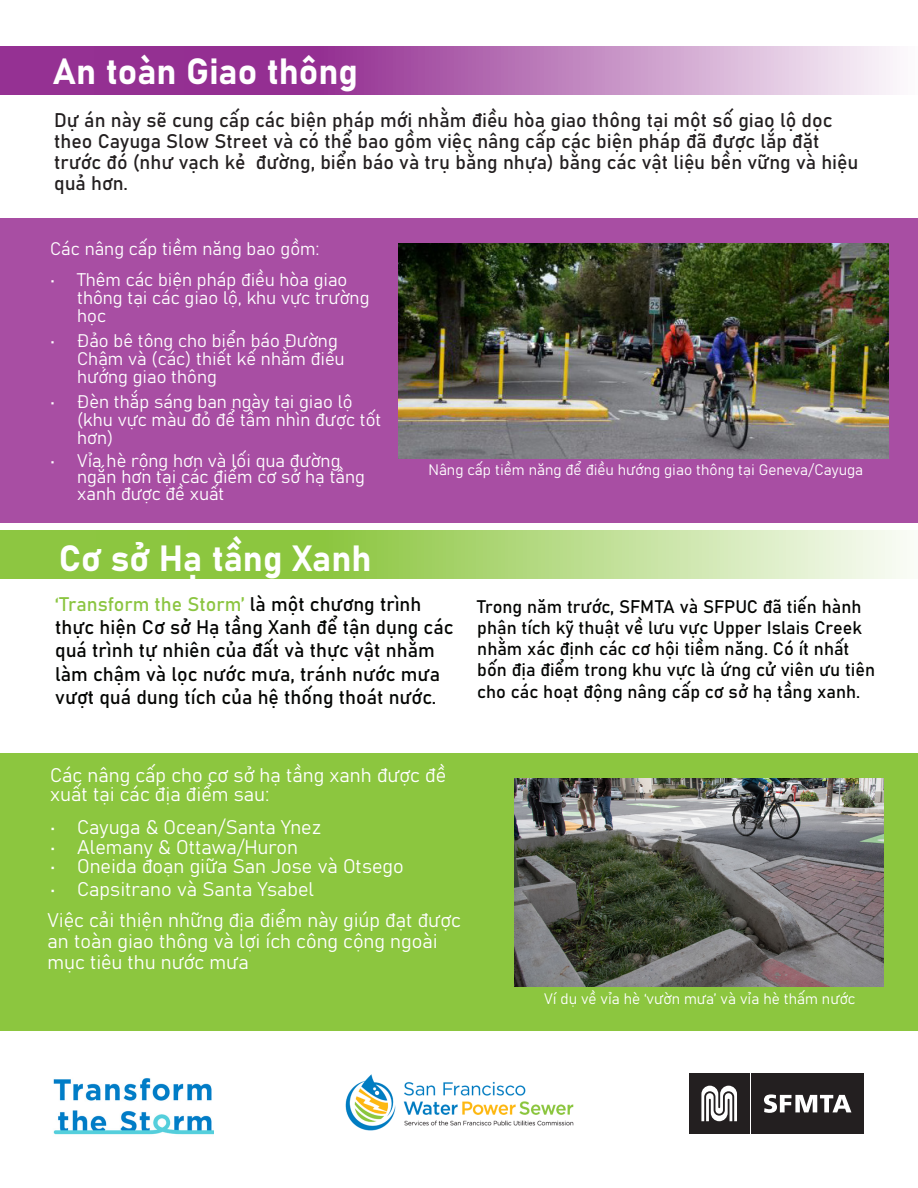
<style>
.page{position:relative;width:918px;height:1188px;background:#fff}
.page>*{position:absolute;margin:0;border:0;box-sizing:border-box;transform-origin:0 0}
.Slow_Street_Heading{font:36px "Bahnschrift";color:#fff}
.t1{font:19.5px/21px "Bahnschrift";color:#fff}
.t2{font:19.5px/21px "Bahnschrift";color:#231f20}
.t3{font:19.5px/23.4px "Bahnschrift";color:#040503}
.t4{font:18px/18px "Bahnschrift";color:#fff}
.t5{font:18px/21.1px "Bahnschrift";color:#040503}
.t6{font:15px "Bahnschrift";color:#fff}
.s1{color:#8bc541}
</style>
<div class="page">
<div style="left:0;top:753px;width:918px;height:277px;background:#8cc63f"></div>
<div style="left:0;top:218px;width:918px;height:305px;background:#a84ea3"></div>
<svg style="left:0;top:46px;width:893px;height:49px;background:#b46eb3"></svg>
<svg style="left:0;top:531px;width:907px;height:48px;background:#aed779"></svg>
<img style="left:514px;top:778px;width:370px;height:208px">
<img style="left:398px;top:244px;width:491px;height:215px">
<div style="left:689px;top:1073px;width:61px;height:61px;background:#231f20"></div>
<svg style="left:701px;top:1086px;width:36px;height:35px"></svg>
<div style="left:751px;top:1073px;width:113px;height:61px;background:#231f20"></div>
<svg style="left:764px;top:1094px;width:87px;height:19px"></svg>
<img style="left:345px;top:1074px;width:229px;height:57px">
<img style="left:53px;top:1078px;width:161px;height:57px">
<p class="Slow_Street_Heading" style="left:53px;top:44px;width:307px">An toàn Giao thông</p>
<p class="t2" style="left:54px;top:108px;width:806px">Dự án này sẽ cung cấp các biện pháp mới nhằm điều hòa giao thông tại một số giao lộ dọc theo Cayuga Slow Street và có thể bao gồm việc nâng cấp các biện pháp đã được lắp đặt trước đó (như vạch kẻ đường, biển báo và trụ bằng nhựa) bằng các vật liệu bền vững và hiệu quả hơn.</p>
<p class="t4" style="left:50px;top:238px;width:271px">Các nâng cấp tiềm năng bao gồm:</p>
<p class="t4" style="left:77px;top:269px;width:294px;text-indent:-27px">• Thêm các biện pháp điều hòa giao thông tại các giao lộ, khu vực trường học</p>
<p class="t4" style="left:77px;top:330px;width:269px;text-indent:-27px">• Đảo bê tông cho biển báo Đường<br>Chậm và (các) thiết kế nhằm điều hướng giao thông</p>
<p class="t4" style="left:77px;top:391px;width:306px;text-indent:-27px">• Đèn thắp sáng ban ngày tại giao lộ (khu vực màu đỏ để tầm nhìn được tốt hơn)</p>
<p class="t4" style="left:77px;top:451px;width:289px;line-height:16.5px;text-indent:-27px">• Vỉa hè rộng hơn và lối qua đường ngắn hơn tại các điểm cơ sở hạ tầng xanh được đề xuất</p>
<p class="t6" style="left:429px;top:458px;width:436px">Nâng cấp tiềm năng để điều hướng giao thông tại Geneva/Cayuga</p>
<p class="Slow_Street_Heading" style="left:59px;top:531px;width:314px">Cơ sở Hạ tầng Xanh</p>
<p class="t3" style="left:55px;top:591px;width:400px"><span class="s1">‘Transform the Storm’</span> là một chương trình thực hiện Cơ sở Hạ tầng Xanh để tận dụng các quá trình tự nhiên của đất và thực vật nhằm làm chậm và lọc nước mưa, tránh nước mưa vượt quá dung tích của hệ thống thoát nước.</p>
<p class="t5" style="left:477px;top:595px;width:399px">Trong năm trước, SFMTA và SFPUC đã tiến hành phân tích kỹ thuật về lưu vực Upper Islais Creek nhằm xác định các cơ hội tiềm năng. Có ít nhất bốn địa điểm trong khu vực là ứng cử viên ưu tiên cho các hoạt động nâng cấp cơ sở hạ tầng xanh.</p>
<p class="t1" style="left:50px;top:764px;width:398px;line-height:19.5px">Các nâng cấp cho cơ sở hạ tầng xanh được đề xuất tại các địa điểm sau:</p>
<p class="t1" style="left:50px;top:815px;width:273px">• Cayuga &amp; Ocean/Santa Ynez</p>
<p class="t1" style="left:50px;top:835px;width:249px">• Alemany &amp; Ottawa/Huron</p>
<p class="t1" style="left:50px;top:854px;width:355px">• Oneida đoạn giữa San Jose và Otsego</p>
<p class="t1" style="left:50px;top:878px;width:266px">• Capsitrano và Santa Ysabel</p>
<p class="t1" style="left:48px;top:908px;width:415px">Việc cải thiện những địa điểm này giúp đạt được an toàn giao thông và lợi ích công cộng ngoài mục tiêu thu nước mưa</p>
<p class="t6" style="left:544px;top:987px;width:313px">Ví dụ về vỉa hè ‘vườn mưa’ và vỉa hè thấm nước</p>
</div>
